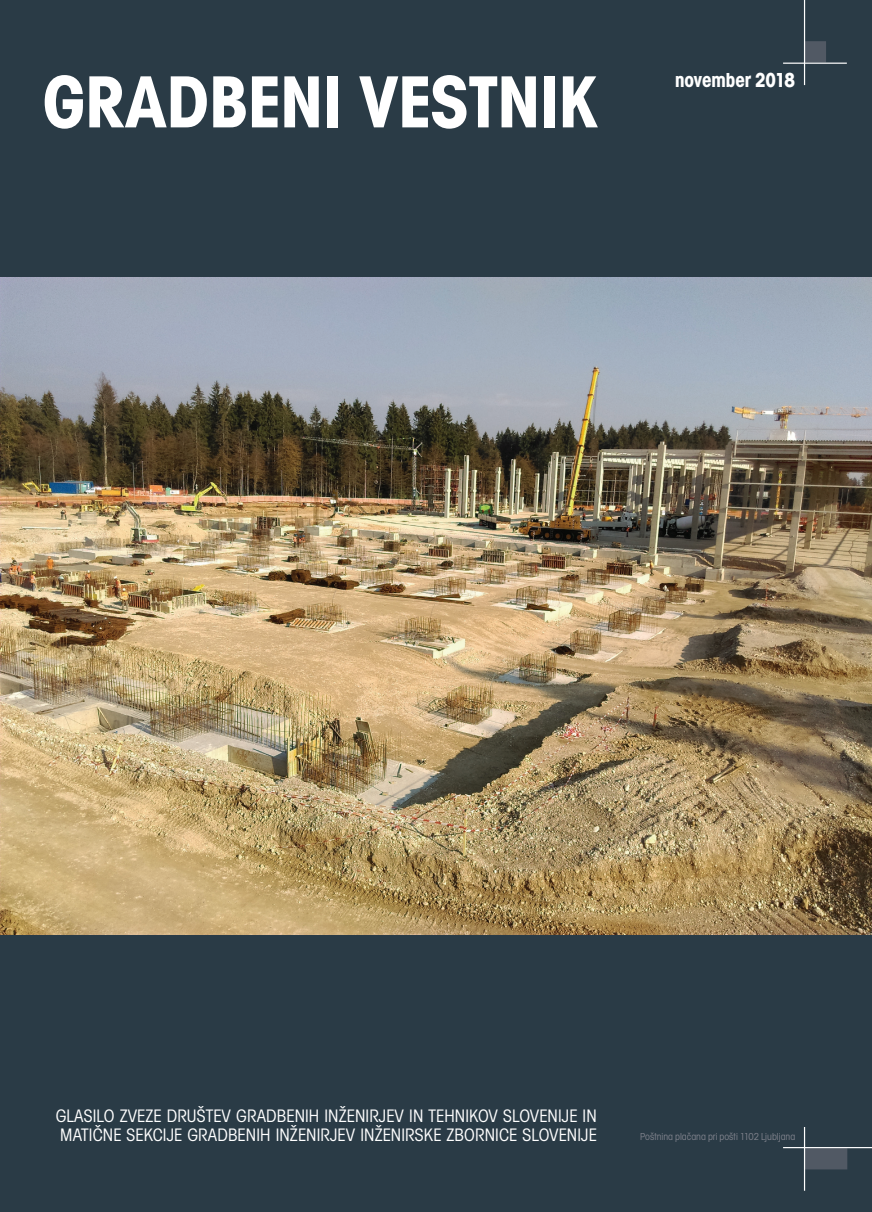
<style>
.page{position:relative;width:872px;height:1212px;background:#2a3b46}
.page>*{position:absolute;margin:0;border:0;box-sizing:border-box;transform-origin:0 0}
.t1{font:700 condensed 76.5px "Avant Gar Got Itc TEE";letter-spacing:.005em;color:#fff}
.t2{font:700 condensed 21px "Avant Gar Got Itc TEE";color:#fff}
.t3{font:condensed 18.75px/18.8px "Avant Gar Got Itc TEE";letter-spacing:.005em;color:#fff}
.t4{font:condensed 10.5px "Avant Gar Got Itc TEE";color:#7f828c}
</style>
<div class="page">
<div style="left:804px;top:1148px;width:43px;height:21px;background:#515964;border:2px solid #515964"></div>
<hr style="left:783px;top:1147px;width:89px;height:1px;background:#fff">
<hr style="left:804px;top:1127px;width:1px;height:64px;background:#fff">
<div style="left:805px;top:41px;width:21px;height:21px;background:#515964"></div>
<hr style="left:783px;top:63px;width:64px;height:1px;background:#fff">
<hr style="left:804px;top:0;width:1px;height:85px;background:#fff">
<img style="left:0;top:278px;width:872px;height:656px">
<h1 class="t1" style="left:43px;top:57px;width:556px">GRADBENI VESTNIK</h1>
<p class="t2" style="left:675px;top:67px;width:121px">november 2018</p>
<p class="t3" style="left:56px;top:1106px;width:542px">GLASILO ZVEZE DRUŠTEV GRADBENIH INŽENIRJEV IN TEHNIKOV SLOVENIJE IN<br>MATIČNE SEKCIJE GRADBENIH INŽENIRJEV INŽENIRSKE ZBORNICE SLOVENIJE</p>
<p class="t4" style="left:640px;top:1131px;width:157px">Poštnina plačana pri pošti 1102 Ljubljana</p>
</div>
